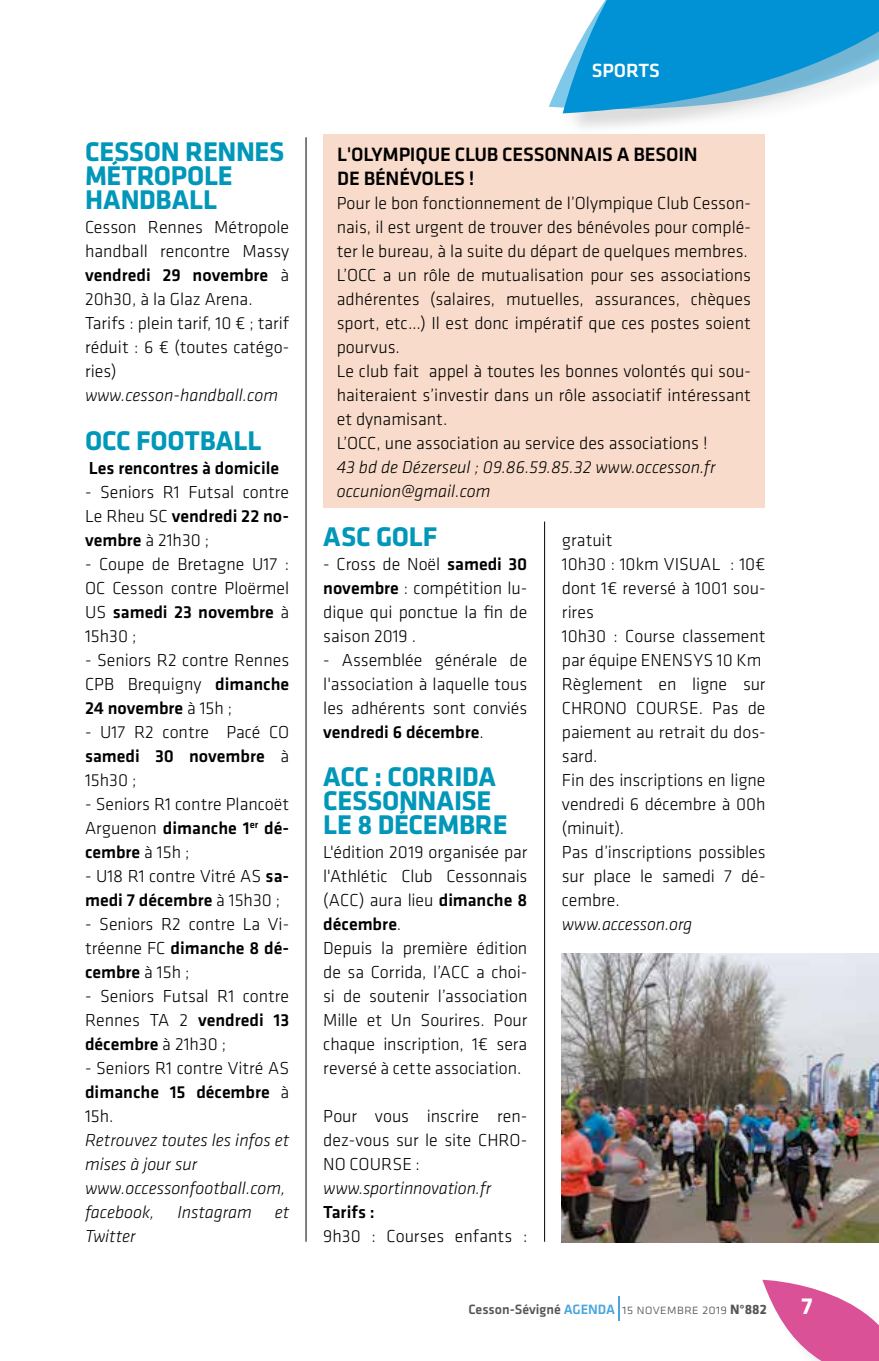
<style>
.page{position:relative;width:879px;height:1361px;background:#fff}
.page>*{position:absolute;margin:0;border:0;box-sizing:border-box;transform-origin:0 0}
.t1{font:700 28px/24px "Klavika";letter-spacing:-.01em;color:#0097b9}
.t2{font:700 24px "Klavika";color:#fff}
.t3{font:500 20px/24px "Klavika";letter-spacing:-.01em;color:#000}
.t4{font:500 19.8px "Klavika";color:#fff}
.t5{font:300 18px/24px "Klavika";color:#000;text-align:justify}
.t6{font:italic 300 18px/24px "Klavika";color:#000}
.t7{font:500 18px "Klavika";color:#000}
.t8{font:500 14px "Klavika";color:#575756}
.s1{font-weight:500}
.s2{color:#48a6dd}
.s3{font-family:"Klavika Light Caps SC";font-weight:400}
.s4{font-weight:700}
</style>
<div class="page">
<div style="left:323px;top:134px;width:442px;height:373px;background:#f8dbca"></div>
<hr style="left:306px;top:137px;width:1px;height:1104px;background:#000">
<div style="left:567px;top:0;width:312px;height:138px;background:#000;opacity:.1"></div>
<svg style="left:549px;top:0;width:330px;height:123px"></svg>
<svg style="left:762px;top:1279px;width:117px;height:82px"></svg>
<svg style="left:618px;top:1296px;width:1px;height:24px"></svg>
<hr style="left:544px;top:521px;width:1px;height:720px;background:#000">
<img style="left:562px;top:953px;width:317px;height:290px">
<h1 class="t1" style="left:85px;top:139px;width:201px">CESSON RENNES<br>MÉTROPOLE<br>HANDBALL</h1>
<p class="t5" style="left:85px;top:215px;width:206px;text-align:left">Cesson Rennes Métropole handball rencontre Massy <span class="s1">vendredi 29 novembre</span> à<br>20h30, à la Glaz Arena.<br>Tarifs : plein tarif, 10 € ; tarif réduit : 6 € (toutes catégo&shy;ries)</p>
<p class="t6" style="left:85px;top:383px;width:194px">www.cesson-handball.com</p>
<h1 class="t1" style="left:85px;top:427px;width:178px">OCC FOOTBALL</h1>
<p class="t7" style="left:89px;top:455px;width:192px">Les rencontres à domicile</p>
<p class="t5" style="left:85px;top:479px;width:206px">- Seniors R1 Futsal contre Le Rheu SC <span class="s1">vendredi 22 no&shy;vembre</span> à 21h30 ;</p>
<p class="t5" style="left:85px;top:551px;width:206px">- Coupe de Bretagne U17 :<br>OC Cesson contre Ploërmel US <span class="s1">samedi 23 novembre</span> à 15h30 ;</p>
<p class="t5" style="left:85px;top:647px;width:206px">- Seniors R2 contre Rennes CPB Brequigny <span class="s1">dimanche 24 novembre</span> à 15h ;</p>
<p class="t5" style="left:85px;top:719px;width:206px">- U17 R2 contre Pacé CO <span class="s1">samedi 30 novembre</span> à 15h30 ;</p>
<p class="t5" style="left:85px;top:791px;width:206px">- Seniors R1 contre Plancoët Arguenon <span class="s1">dimanche 1</span><sup>er</sup> <span class="s1">dé&shy;cembre</span> à 15h ;</p>
<p class="t5" style="left:85px;top:863px;width:206px">- U18 R1 contre Vitré AS <span class="s1">sa&shy;medi 7 décembre</span> à 15h30 ;</p>
<p class="t5" style="left:85px;top:911px;width:206px">- Seniors R2 contre La Vi&shy;tréenne FC <span class="s1">dimanche 8 dé&shy;cembre</span> à 15h ;</p>
<p class="t5" style="left:85px;top:983px;width:206px">- Seniors Futsal R1 contre Rennes TA 2 <span class="s1">vendredi 13 décembre</span> à 21h30 ;</p>
<p class="t5" style="left:85px;top:1055px;width:206px">- Seniors R1 contre Vitré AS <span class="s1">dimanche 15 décembre</span> à 15h.</p>
<p class="t6" style="left:85px;top:1127px;width:206px">Retrouvez toutes les infos et mises à jour sur www.occessonfootball.com, facebook,</p>
<p class="t6" style="left:177px;top:1199px;width:76px">Instagram</p>
<p class="t6" style="left:275px;top:1199px;width:16px">et</p>
<p class="t6" style="left:85px;top:1223px;width:52px">Twitter</p>
<p class="t4" style="left:592px;top:57px;width:70px">SPORTS</p>
<p class="t3" style="left:337px;top:142px;width:362px">L'OLYMPIQUE CLUB CESSONNAIS A BESOIN<br>DE BÉNÉVOLES !</p>
<p class="t5" style="left:337px;top:191px;width:416px;text-align:left">Pour le bon fonctionnement de l’Olympique Club Cesson&shy;nais, il est urgent de trouver des bénévoles pour complé&shy;ter le bureau, à la suite du départ de quelques membres.<br>L’OCC a un rôle de mutualisation pour ses associations adhérentes (salaires, mutuelles, assurances, chèques sport, etc…) Il est donc impératif que ces postes soient pourvus.<br>Le club fait appel à toutes les bonnes volontés qui sou&shy;haiteraient s’investir dans un rôle associatif intéressant et dynamisant.<br>L’OCC, une association au service des associations !</p>
<p class="t6" style="left:337px;top:455px;width:380px">43 bd de Dézerseul ; 09.86.59.85.32 www.occesson.fr occunion@gmail.com</p>
<h1 class="t1" style="left:323px;top:523px;width:115px">ASC GOLF</h1>
<p class="t5" style="left:323px;top:551px;width:206px">- Cross de Noël <span class="s1">samedi 30 novembre</span> : compétition lu&shy;dique qui ponctue la fin de saison 2019 .</p>
<p class="t5" style="left:323px;top:647px;width:206px">- Assemblée générale de l'association à laquelle tous les adhérents sont conviés <span class="s1">vendredi 6 décembre</span>.</p>
<h1 class="t1" style="left:323px;top:763px;width:186px">ACC : CORRIDA<br>CESSONNAISE<br>LE 8 DÉCEMBRE</h1>
<p class="t5" style="left:323px;top:839px;width:206px;text-align:left">L'édition 2019 organisée par l'Athlétic Club Cessonnais (ACC) aura lieu <span class="s1">dimanche 8 décembre</span>.<br>Depuis la première édition de sa Corrida, l’ACC a choi&shy;si de soutenir l’association<br>Mille et Un Sourires. Pour chaque inscription, 1€ sera reversé à cette association.</p>
<p class="t5" style="left:323px;top:1103px;width:206px">Pour vous inscrire ren&shy;dez-vous sur le site CHRO-NO COURSE :</p>
<p class="t6" style="left:323px;top:1175px;width:170px">www.sportinnovation.fr</p>
<p class="t7" style="left:323px;top:1199px;width:53px">Tarifs :</p>
<p class="t5" style="left:323px;top:1223px;width:206px">9h30 : Courses enfants :</p>
<p class="t5" style="left:562px;top:527px;width:205px;text-align:left">gratuit<br>10h30 : 10km VISUAL : 10€ dont 1€ reversé à 1001 sou&shy;rires<br>10h30 : Course classement par équipe ENENSYS 10 Km<br>Règlement en ligne sur<br>CHRONO COURSE. Pas de paiement au retrait du dos&shy;sard.<br>Fin des inscriptions en ligne vendredi 6 décembre à 00h (minuit).<br>Pas d’inscriptions possibles sur place le samedi 7 dé&shy;cembre.</p>
<p class="t6" style="left:562px;top:911px;width:132px">www.accesson.org</p>
<p class="t8" style="left:468px;top:1299px;width:300px">Cesson-Sévigné <span class="s2">AGENDA</span> <span class="s3">15 novembre 2019</span> <span class="s4">N°882</span></p>
<h2 class="t2" style="left:801px;top:1288px;width:12px">7</h2>
</div>
